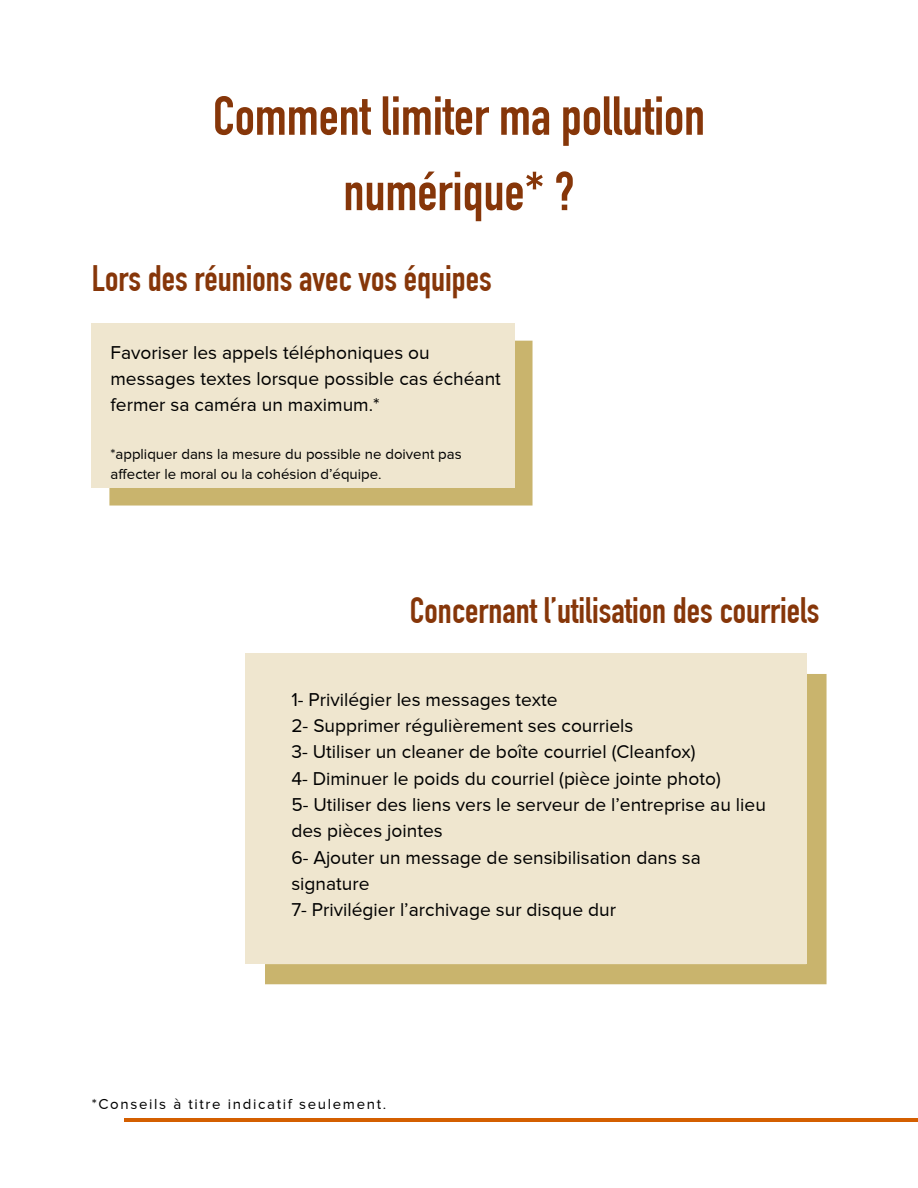
<style>
.page{position:relative;width:918px;height:1188px;background:#fff}
.page>*{position:absolute;margin:0;border:0;box-sizing:border-box;transform-origin:0 0}
.t1{font:700 54px/75.3px "DIN Condensed";color:#863609;text-align:center}
.t2{font:700 36px "DIN Condensed";color:#863609}
.t3{font:19.2px/26.2px "Proxima Nova";color:#000}
.t4{font:15px/20px "Proxima Nova";color:#000}
.t5{font:15px "Proxima Nova";letter-spacing:.11em;color:#000}
</style>
<div class="page">
<hr style="left:125px;top:1118px;width:793px;height:4px;background:#d45f00">
<div style="left:109px;top:341px;width:424px;height:165px;background:#c9b46d"></div>
<div style="left:92px;top:323px;width:423px;height:165px;background:#efe6cf"></div>
<div style="left:265px;top:674px;width:562px;height:310px;background:#c9b46d"></div>
<div style="left:245px;top:654px;width:561px;height:310px;background:#efe6cf"></div>
<p class="t1" style="left:213px;top:86px;width:494px">Comment limiter ma pollution numérique* ?</p>
<p class="t2" style="left:92px;top:265px;width:402px">Lors des réunions avec vos équipes</p>
<p class="t3" style="left:110px;top:339px;width:392px">Favoriser les appels téléphoniques ou messages textes lorsque possible cas échéant fermer sa caméra un maximum.*</p>
<p class="t4" style="left:110px;top:444px;width:353px">*appliquer dans la mesure du possible ne doivent pas affecter le moral ou la cohésion d’équipe.</p>
<p class="t2" style="left:410px;top:597px;width:411px">Concernant l’utilisation des courriels</p>
<p class="t3" style="left:291px;top:686px;width:268px">1- Privilégier les messages texte</p>
<p class="t3" style="left:291px;top:713px;width:344px">2- Supprimer régulièrement ses courriels</p>
<p class="t3" style="left:291px;top:739px;width:406px">3- Utiliser un cleaner de boîte courriel (Cleanfox)</p>
<p class="t3" style="left:291px;top:765px;width:431px">4- Diminuer le poids du courriel (pièce jointe photo)</p>
<p class="t3" style="left:291px;top:791px;width:476px">5- Utiliser des liens vers le serveur de l’entreprise au lieu des pièces jointes</p>
<p class="t3" style="left:291px;top:844px;width:411px">6- Ajouter un message de sensibilisation dans sa signature</p>
<p class="t3" style="left:291px;top:896px;width:326px">7- Privilégier l’archivage sur disque dur</p>
<p class="t5" style="left:92px;top:1096px;width:296px">*Conseils à titre indicatif seulement.</p>
</div>
